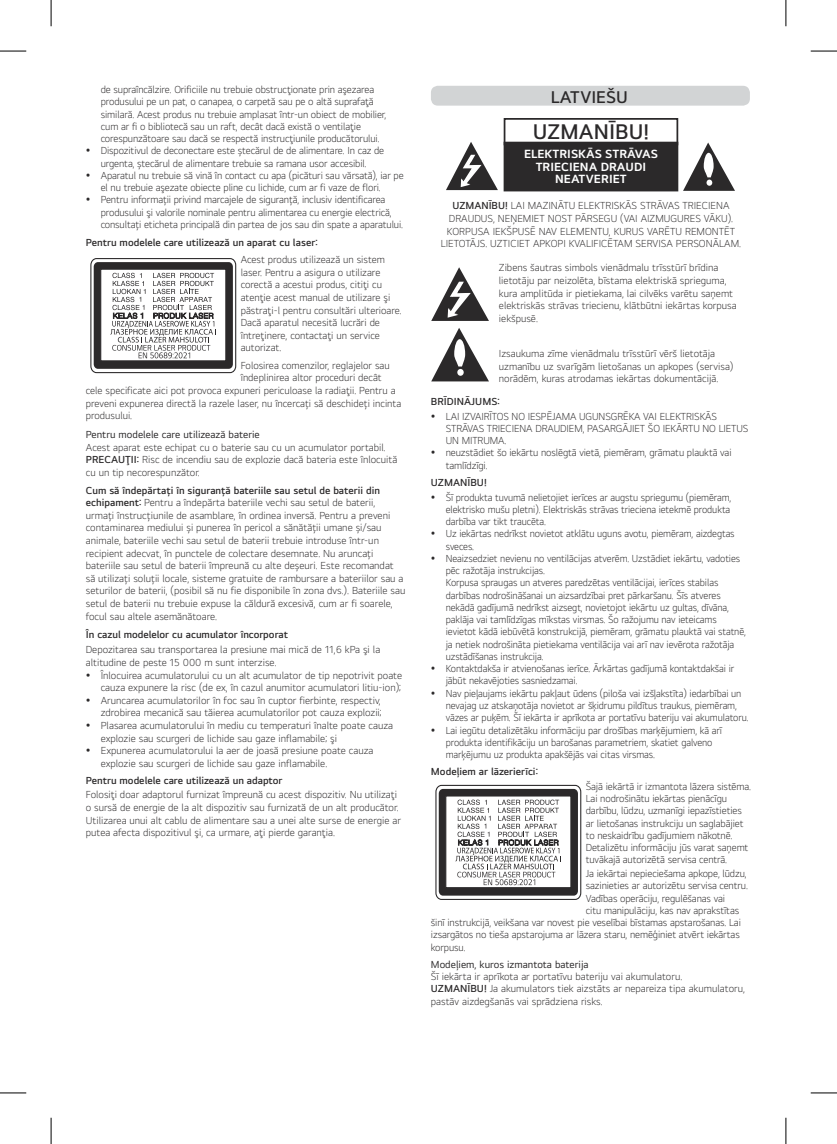
<style>
.page{position:relative;width:837px;height:1144px;background:#fff}
.page>*{position:absolute;margin:0;border:0;box-sizing:border-box;transform-origin:0 0}
.t1{font:600 21.88px "LG Smart UI";color:#2b292a}
.t2{font:600 17.5px "LG Smart UI";color:#2b292a}
.t3{font:700 12.25px/12.2px "LG Smart UI";color:#fff;text-align:center}
.t4{font:300 10.5px/12.6px "LG Smart UI";letter-spacing:-.01em;color:#2b292a}
.t5{font:300 10.5px/12.2px "LG Smart UI";letter-spacing:-.01em;color:#2b292a;scale:.96 1}
.t6{font:600 10.5px "LG Smart UI";color:#2b292a}
.t7{font:10.5px "LG Smart UI";color:#2b292a}
.s1{font-weight:600}
</style>
<div class="page">
<div style="left:90px;top:258px;width:146px;height:115px;border:1px solid #2b292a;border-radius:6px"></div>
<div style="left:94px;top:262px;width:139px;height:107px;background:#2b292a;border-radius:4px"></div>
<div style="left:101px;top:269px;width:125px;height:92px;background:#fff;border:1px solid #2b292a"></div>
<svg style="left:110px;top:273px;width:106px;height:86px"></svg>
<div style="left:431px;top:86px;width:318px;height:20px;background:#d2d4d5;border-radius:7px"></div>
<svg style="left:446px;top:142px;width:52px;height:48px"></svg>
<div style="left:503px;top:118px;width:175px;height:27px;border:2px solid #2b292a"></div>
<div style="left:504px;top:142px;width:173px;height:49px;background:#2b292a"></div>
<div style="left:503px;top:142px;width:175px;height:49px;border:1px solid #2b292a"></div>
<svg style="left:683px;top:143px;width:51px;height:48px"></svg>
<svg style="left:431px;top:267px;width:58px;height:54px"></svg>
<svg style="left:431px;top:328px;width:58px;height:53px"></svg>
<div style="left:457px;top:369px;width:6px;height:7px;background:#fff;border-radius:50%"></div>
<div style="left:436px;top:785px;width:144px;height:114px;background:linear-gradient(to right,#fdfdfd,#fff);border-radius:6px"></div>
<div style="left:435px;top:785px;width:146px;height:115px;border:1px solid #2b292a;border-radius:6px"></div>
<div style="left:438px;top:789px;width:139px;height:107px;background:#2b292a;border-radius:4px"></div>
<div style="left:445px;top:796px;width:125px;height:92px;background:#fff;border:1px solid #2b292a"></div>
<svg style="left:455px;top:799px;width:106px;height:86px"></svg>
<svg style="left:0;top:51px;width:26px;height:1px"></svg>
<svg style="left:810px;top:51px;width:26px;height:1px"></svg>
<svg style="left:0;top:1092px;width:26px;height:1px"></svg>
<svg style="left:810px;top:1092px;width:26px;height:1px"></svg>
<svg style="left:51px;top:0;width:1px;height:26px"></svg>
<svg style="left:51px;top:1118px;width:1px;height:26px"></svg>
<svg style="left:785px;top:0;width:1px;height:26px"></svg>
<svg style="left:785px;top:1118px;width:1px;height:26px"></svg>
<p class="t4" style="left:101px;top:83px;width:304px">de supraîncălzire. Orificiile nu trebuie obstrucţionate prin aşezarea produsului pe un pat, o canapea, o carpetă sau pe o altă suprafaţă similară. Acest produs nu trebuie amplasat într-un obiect de mobilier, cum ar fi o bibliotecă sau un raft, decât dacă există o ventilaţie corespunzătoare sau dacă se respectă instrucţiunile producătorului.<br>Dispozitivul de deconectare este ștecărul de de alimentare. In caz de urgenta, ștecărul de alimentare trebuie sa ramana usor accesibil.<br>Aparatul nu trebuie să vină în contact cu apa (picături sau vărsată), iar pe el nu trebuie aşezate obiecte pline cu lichide, cum ar fi vaze de flori.<br>Pentru informații privind marcajele de siguranță, inclusiv identificarea produsului şi valorile nominale pentru alimentarea cu energie electrică, consultați eticheta principală din partea de jos sau din spate a aparatului.</p>
<p class="t6" style="left:86px;top:236px;width:233px">Pentru modelele care utilizează un aparat cu laser:</p>
<p class="t4" style="left:241px;top:253px;width:162px">Acest produs utilizează un sistem laser. Pentru a asigura o utilizare corectă a acestui produs, citiţi cu atenţie acest manual de utilizare şi păstraţi-l pentru consultări ulterioare.<br>Dacă aparatul necesită lucrări de întreţinere, contactaţi un service autorizat.</p>
<p class="t4" style="left:241px;top:359px;width:150px">Folosirea comenzilor, reglajelor sau</p>
<p class="t4" style="left:241px;top:372px;width:142px">îndeplinirea altor proceduri decât</p>
<p class="t4" style="left:86px;top:384px;width:311px">cele specificate aici pot provoca expuneri periculoase la radiaţii. Pentru a</p>
<p class="t4" style="left:86px;top:397px;width:317px">preveni expunerea directă la razele laser, nu încercați să deschideți incinta</p>
<p class="t4" style="left:86px;top:409px;width:48px">produsului.</p>
<p class="t7" style="left:86px;top:428px;width:175px">Pentru modelele care utilizează baterie</p>
<p class="t4" style="left:86px;top:441px;width:313px">Acest aparat este echipat cu o baterie sau cu un acumulator portabil.<br><span class="s1">PRECAUŢII:</span> Risc de incendiu sau de explozie dacă bateria este înlocuită cu un tip necorespunzător.</p>
<p class="t4" style="left:86px;top:484px;width:321px"><span class="s1">Cum să îndepărtați în siguranță bateriile sau setul de baterii din echipament:</span> Pentru a îndepărta bateriile vechi sau setul de baterii, urmați înstrucțiunile de asamblare, în ordinea inversă. Pentru a preveni contaminarea mediului și punerea în pericol a sănătății umane și/sau animale, bateriile vechi sau setul de baterii trebuie introduse într-un recipient adecvat, în punctele de colectare desemnate. Nu aruncați bateriile sau setul de baterii împreună cu alte deșeuri. Este recomandat să utilizați soluții locale, sisteme gratuite de rambursare a bateriilor sau a seturilor de baterii, (posibil să nu fie disponibile în zona dvs.). Bateriile sau setul de baterii nu trebuie expuse la căldură excesivă, cum ar fi soarele, focul sau altele asemănătoare.</p>
<p class="t6" style="left:86px;top:628px;width:204px">În cazul modelelor cu acumulator încorporat</p>
<p class="t4" style="left:86px;top:643px;width:296px">Depozitarea sau transportarea la presiune mai mică de 11,6 kPa şi la altitudine de peste 15 000 m sunt interzise.</p>
<p class="t4" style="left:101px;top:669px;width:303px">Înlocuirea acumulatorului cu un alt acumulator de tip nepotrivit poate cauza expunere la risc (de ex, în cazul anumitor acumulatori litiu-ion); Aruncarea acumulatorilor în foc sau în cuptor fierbinte, respectiv, zdrobirea mecanică sau tăierea acumulatorilor pot cauza explozii; Plasarea acumulatorului în mediu cu temperaturi înalte poate cauza explozie sau scurgeri de lichide sau gaze inflamabile; şi<br>Expunerea acumulatorului la aer de joasă presiune poate cauza explozie sau scurgeri de lichide sau gaze inflamabile.</p>
<p class="t6" style="left:86px;top:774px;width:198px">Pentru modelele care utilizează un adaptor</p>
<p class="t4" style="left:86px;top:788px;width:317px">Folosiţi doar adaptorul furnizat împreună cu acest dispozitiv. Nu utilizaţi o sursă de energie de la alt dispozitiv sau furnizată de un alt producător.<br>Utilizarea unui alt cablu de alimentare sau a unei alte surse de energie ar putea afecta dispozitivul şi, ca urmare, aţi pierde garanţia.</p>
<h2 class="t2" style="left:550px;top:88px;width:79px">LATVIEŠU</h2>
<h1 class="t1" style="left:532px;top:118px;width:118px">UZMANĪBU!</h1>
<p class="t3" style="left:524px;top:148px;width:135px">ELEKTRISKĀS STRĀVAS<br>TRIECIENA DRAUDI<br>NEATVERIET</p>
<p class="t4" style="left:440px;top:199px;width:302px;text-align:center"><span class="s1">UZMANĪBU!</span> LAI MAZINĀTU ELEKTRISKĀS STRĀVAS TRIECIENA DRAUDUS, NEŅEMIET NOST PĀRSEGU (VAI AIZMUGURES VĀKU).<br>KORPUSA IEKŠPUSĒ NAV ELEMENTU, KURUS VARĒTU REMONTĒT LIETOTĀJS. UZTICIET APKOPI KVALIFICĒTAM SERVISA PERSONĀLAM.</p>
<p class="t4" style="left:499px;top:261px;width:239px">Zibens šautras simbols vienādmalu trīsstūrī brīdina lietotāju par neizolēta, bīstama elektriskā sprieguma, kura amplitūda ir pietiekama, lai cilvēks varētu saņemt elektriskās strāvas triecienu, klātbūtni iekārtas korpusa iekšpusē.</p>
<p class="t4" style="left:499px;top:347px;width:236px">Izsaukuma zīme vienādmalu trīsstūrī vērš lietotāja uzmanību uz svarīgām lietošanas un apkopes (servisa) norādēm, kuras atrodamas iekārtas dokumentācijā.</p>
<p class="t6" style="left:431px;top:395px;width:70px">BRĪDINĀJUMS:</p>
<p class="t4" style="left:445px;top:410px;width:304px">LAI IZVAIRĪTOS NO IESPĒJAMA UGUNSGRĒKA VAI ELEKTRISKĀS STRĀVAS TRIECIENA DRAUDIEM, PASARGĀJIET ŠO IEKĀRTU NO LIETUS UN MITRUMA.<br>neuzstādiet šo iekārtu noslēgtā vietā, piemēram, grāmatu plauktā vai tamlīdzīgi.</p>
<p class="t6" style="left:431px;top:476px;width:57px">UZMANĪBU!</p>
<p class="t5" style="left:445px;top:491px;width:317px">Šī produkta tuvumā nelietojiet ierīces ar augstu spriegumu (piemēram, elektrisko mušu pletni). Elektriskās strāvas trieciena ietekmē produkta darbība var tikt traucēta.<br>Uz iekārtas nedrīkst novietot atklātu uguns avotu, piemēram, aizdegtas sveces.<br>Neaizsedziet nevienu no ventilācijas atverēm. Uzstādiet iekārtu, vadoties pēc ražotāja instrukcijas.<br>Korpusa spraugas un atveres paredzētas ventilācijai, ierīces stabilas darbības nodrošināšanai un aizsardzībai pret pārkaršanu. Šīs atveres nekādā gadījumā nedrīkst aizsegt, novietojot iekārtu uz gultas, dīvāna, paklāja vai tamlīdzīgas mīkstas virsmas. Šo ražojumu nav ieteicams ievietot kādā iebūvētā konstrukcijā, piemēram, grāmatu plauktā vai statnē, ja netiek nodrošināta pietiekama ventilācija vai arī nav ievērota ražotāja uzstādīšanas instrukcija.<br>Kontaktdakša ir atvienošanas ierīce. Ārkārtas gadījumā kontaktdakšai ir jābūt nekavējoties sasniedzamai.<br>Nav pieļaujams iekārtu pakļaut ūdens (piloša vai izšļakstīta) iedarbībai un nevajag uz atskaņotāja novietot ar šķidrumu pildītus traukus, piemēram, vāzes ar puķēm. Šī iekārta ir aprīkota ar portatīvu bateriju vai akumulatoru.<br>Lai iegūtu detalizētāku informāciju par drošības marķējumiem, kā arī produkta identifikāciju un barošanas parametriem, skatiet galveno marķējumu uz produkta apakšējās vai citas virsmas.</p>
<p class="t6" style="left:431px;top:765px;width:108px">Modeļiem ar lāzerierīci:</p>
<p class="t4" style="left:585px;top:780px;width:167px">Šajā iekārtā ir izmantota lāzera sistēma.<br>Lai nodrošinātu iekārtas pienācīgu darbību, lūdzu, uzmanīgi iepazīstieties ar lietošanas instrukciju un saglabājiet to neskaidrību gadījumiem nākotnē.<br>Detalizētu informāciju jūs varat saņemt tuvākajā autorizētā servisa centrā.</p>
<p class="t4" style="left:585px;top:867px;width:162px">Ja iekārtai nepieciešama apkope, lūdzu,</p>
<p class="t4" style="left:585px;top:879px;width:164px">sazinieties ar autorizētu servisa centru.</p>
<p class="t4" style="left:585px;top:892px;width:141px">Vadības operāciju, regulēšanas vai</p>
<p class="t4" style="left:585px;top:904px;width:155px">citu manipulāciju, kas nav aprakstītas</p>
<p class="t4" style="left:431px;top:916px;width:311px">šinī instrukcijā, veikšana var novest pie veselībai bīstamas apstarošanas. Lai</p>
<p class="t4" style="left:431px;top:928px;width:310px">izsargātos no tieša apstarojuma ar lāzera staru, nemēģiniet atvērt iekārtas</p>
<p class="t4" style="left:431px;top:941px;width:36px">korpusu.</p>
<p class="t7" style="left:431px;top:958px;width:159px">Modeļiem, kuros izmantota baterija</p>
<p class="t4" style="left:431px;top:970px;width:315px">Šī iekārta ir aprīkota ar portatīvu bateriju vai akumulatoru.<br><span class="s1">UZMANĪBU!</span> Ja akumulators tiek aizstāts ar nepareiza tipa akumulatoru, pastāv aizdegšanās vai sprādziena risks.</p>
</div>
